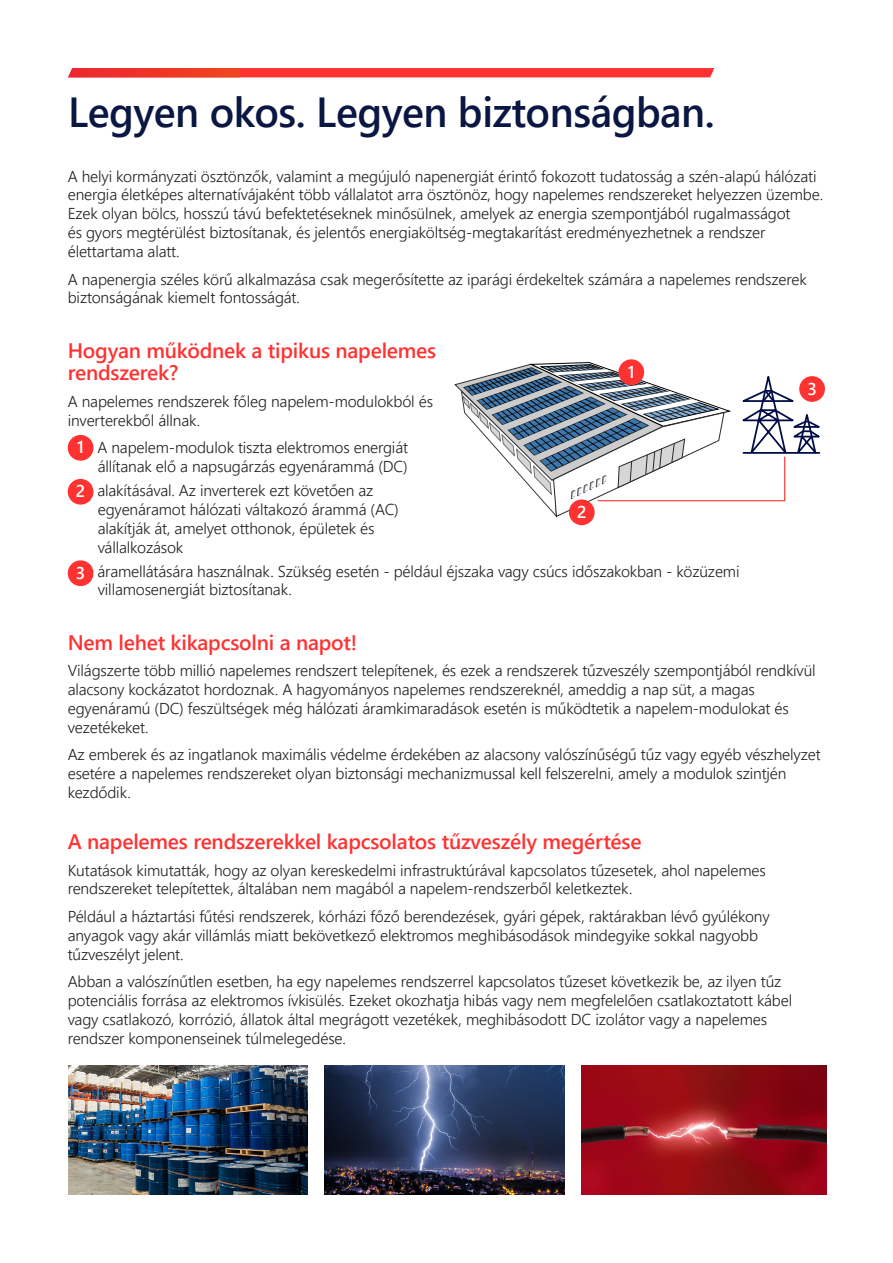
<style>
.page{position:relative;width:893px;height:1263px;background:#fff}
.page>*{position:absolute;margin:0;border:0;box-sizing:border-box;transform-origin:0 0}
.Main_Title_N{font:600 42px "Segoe UI";letter-spacing:-.01em;color:#0a1742}
.Main_subtitle_n{font:600 21px/22.5px "Segoe UI";letter-spacing:-.01em;color:#ff3232}
.Text_indent_2{font:600 17.1px "Segoe UI";color:#fff}
.t1{font:300 15.75px/18.9px "Segoe UI";letter-spacing:-.01em;color:#231f20}
</style>
<div class="page">
<img style="left:581px;top:1065px;width:245px;height:130px">
<div style="left:68px;top:435px;width:25px;height:26px;background:#ff3232;border:2px solid #ff3232;border-radius:50%"></div>
<div style="left:68px;top:479px;width:25px;height:26px;background:#ff3232;border:2px solid #ff3232;border-radius:50%"></div>
<div style="left:68px;top:560px;width:25px;height:26px;background:#ff3232;border:2px solid #ff3232;border-radius:50%"></div>
<svg style="left:454px;top:362px;width:367px;height:156px"></svg>
<div style="left:618px;top:359px;width:26px;height:26px;background:#ff3232;border:2px solid #ff3232;border-radius:50%"></div>
<div style="left:569px;top:499px;width:26px;height:26px;background:#ff3232;border:2px solid #ff3232;border-radius:50%"></div>
<div style="left:799px;top:376px;width:26px;height:26px;background:#ff3232;border:2px solid #ff3232;border-radius:50%"></div>
<img style="left:325px;top:1065px;width:239px;height:130px">
<img style="left:68px;top:1065px;width:240px;height:130px">
<svg style="left:68px;top:68px;width:646px;height:9px;background:#fa3430"></svg>
<p class="Main_Title_N" style="left:68px;top:78px;width:648px">Legyen okos. Legyen biztonságban.</p>
<p class="t1" style="left:68px;top:166px;width:757px">A helyi kormányzati ösztönzők, valamint a megújuló napenergiát érintő fokozott tudatosság a szén-alapú hálózati energia életképes alternatívájaként több vállalatot arra ösztönöz, hogy napelemes rendszereket helyezzen üzembe.<br>Ezek olyan bölcs, hosszú távú befektetéseknek minősülnek, amelyek az energia szempontjából rugalmasságot<br>és gyors megtérülést biztosítanak, és jelentős energiaköltség-megtakarítást eredményezhetnek a rendszer élettartama alatt.</p>
<p class="t1" style="left:68px;top:269px;width:740px">A napenergia széles körű alkalmazása csak megerősítette az iparági érdekeltek számára a napelemes rendszerek biztonságának kiemelt fontosságát.</p>
<p class="Main_subtitle_n" style="left:68px;top:339px;width:370px">Hogyan működnek a tipikus napelemes rendszerek?</p>
<p class="t1" style="left:68px;top:391px;width:367px">A napelemes rendszerek főleg napelem-modulokból és inverterekből állnak.</p>
<p class="Text_indent_2" style="left:77px;top:434px;width:8px">1</p>
<p class="t1" style="left:97px;top:437px;width:312px">A napelem-modulok tiszta elektromos energiát állítanak elő a napsugárzás egyenárammá (DC)</p>
<p class="Text_indent_2" style="left:76px;top:478px;width:11px">2</p>
<p class="t1" style="left:97px;top:481px;width:303px">alakításával. Az inverterek ezt követően az egyenáramot hálózati váltakozó árammá (AC) alakítják át, amelyet otthonok, épületek és vállalkozások</p>
<p class="Text_indent_2" style="left:76px;top:559px;width:11px">3</p>
<p class="t1" style="left:97px;top:561px;width:644px">áramellátására használnak. Szükség esetén - például éjszaka vagy csúcs időszakokban - közüzemi villamosenergiát biztosítanak.</p>
<p class="Main_subtitle_n" style="left:68px;top:631px;width:291px">Nem lehet kikapcsolni a napot!</p>
<p class="t1" style="left:68px;top:661px;width:750px">Világszerte több millió napelemes rendszert telepítenek, és ezek a rendszerek tűzveszély szempontjából rendkívül alacsony kockázatot hordoznak. A hagyományos napelemes rendszereknél, ameddig a nap süt, a magas egyenáramú (DC) feszültségek még hálózati áramkimaradások esetén is működtetik a napelem-modulokat és vezetékeket.</p>
<p class="t1" style="left:68px;top:745px;width:754px">Az emberek és az ingatlanok maximális védelme érdekében az alacsony valószínűségű tűz vagy egyéb vészhelyzet esetére a napelemes rendszereket olyan biztonsági mechanizmussal kell felszerelni, amely a modulok szintjén kezdődik.</p>
<p class="Main_subtitle_n" style="left:68px;top:830px;width:575px">A napelemes rendszerekkel kapcsolatos tűzveszély megértése</p>
<p class="t1" style="left:68px;top:860px;width:700px">Kutatások kimutatták, hogy az olyan kereskedelmi infrastruktúrával kapcsolatos tűzesetek, ahol napelemes rendszereket telepítettek, általában nem magából a napelem-rendszerből keletkeztek.</p>
<p class="t1" style="left:68px;top:906px;width:704px">Például a háztartási fűtési rendszerek, kórházi főző berendezések, gyári gépek, raktárakban lévő gyúlékony anyagok vagy akár villámlás miatt bekövetkező elektromos meghibásodások mindegyike sokkal nagyobb tűzveszélyt jelent.</p>
<p class="t1" style="left:68px;top:971px;width:726px">Abban a valószínűtlen esetben, ha egy napelemes rendszerrel kapcsolatos tűzeset következik be, az ilyen tűz potenciális forrása az elektromos ívkisülés. Ezeket okozhatja hibás vagy nem megfelelően csatlakoztatott kábel vagy csatlakozó, korrózió, állatok által megrágott vezetékek, meghibásodott DC izolátor vagy a napelemes rendszer komponenseinek túlmelegedése.</p>
<p class="Text_indent_2" style="left:628px;top:358px;width:8px">1</p>
<p class="Text_indent_2" style="left:807px;top:375px;width:11px">3</p>
<p class="Text_indent_2" style="left:577px;top:498px;width:11px">2</p>
</div>
